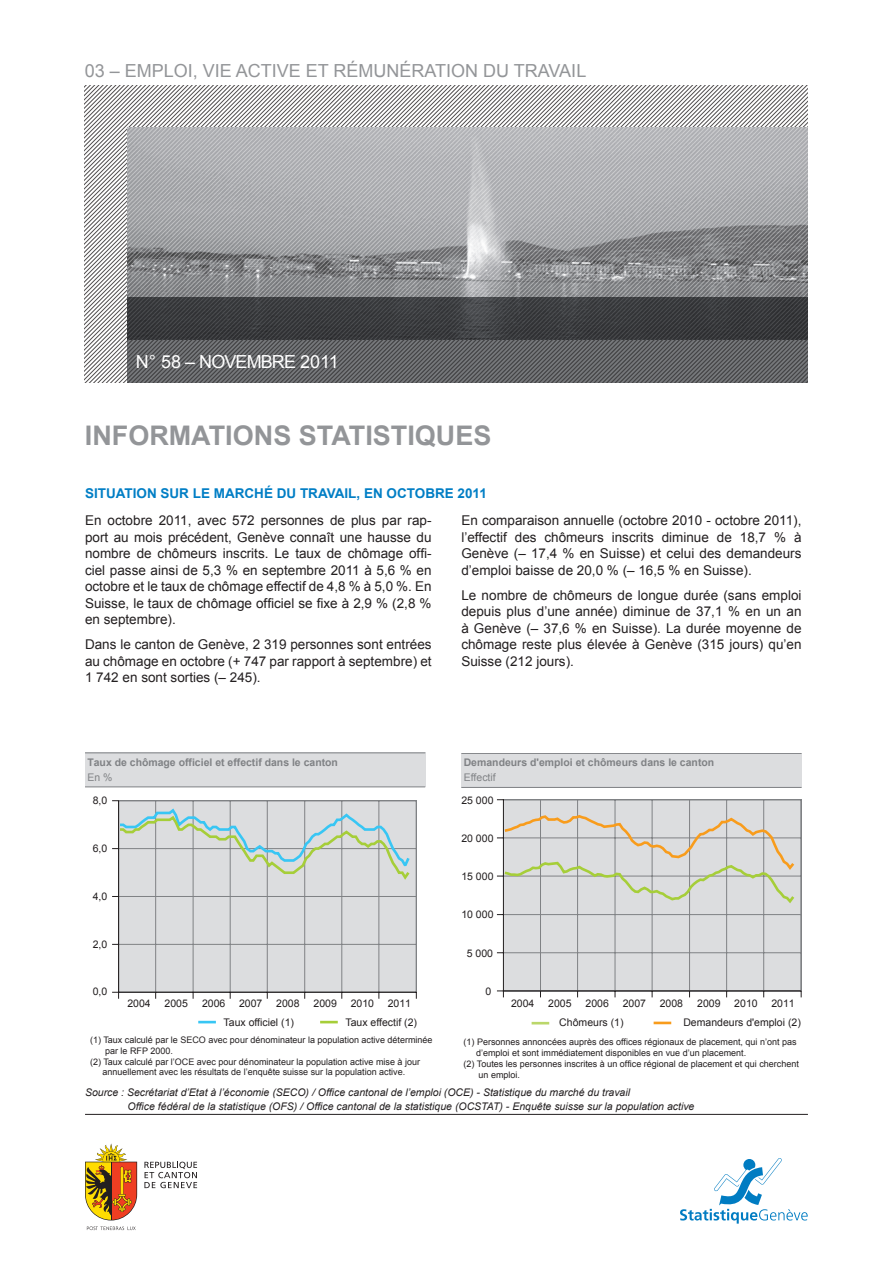
<style>
.page{position:relative;width:893px;height:1263px;background:#fff}
.page>*{position:absolute;margin:0;border:0;box-sizing:border-box;transform-origin:0 0}
.t1{font:700 27px "Arial";color:#939598}
.t2{font:18px "Arial";color:#939598}
.t3{font:18px "Arial";letter-spacing:-.05em;color:#fff}
.t4{font:13.5px/16.5px "Arial";color:#231f20;text-align:justify}
.t5{font:700 13.5px "Arial";color:#007ec5}
.t6{font:italic 10.5px/13.5px "Arial";color:#231f20}
.t7{font:10.5px "Arial";color:#231f20}
.t8{font:700 10.5px "Arial";color:#808285}
.t9{font:10.5px "Arial";color:#808285}
.t10{font:9px "Arial";color:#231f20}
</style>
<div class="page">
<hr style="left:85px;top:1114px;width:723px;height:1px;background:#231f20">
<svg style="left:87px;top:1226px;width:49px;height:4px"></svg>
<svg style="left:85px;top:1143px;width:52px;height:77px"></svg>
<hr style="left:111px;top:1162px;width:1px;height:58px;background:#231f20">
<svg style="left:144px;top:1162px;width:53px;height:26px"></svg>
<svg style="left:680px;top:1158px;width:128px;height:65px"></svg>
<svg style="left:85px;top:85px;width:122px;height:298px"></svg>
<svg style="left:207px;top:85px;width:601px;height:43px"></svg>
<svg style="left:127px;top:128px;width:175px;height:170px;background:#a0a2a5"></svg>
<svg style="left:302px;top:128px;width:506px;height:170px;background:#a5a6a9"></svg>
<svg style="left:127px;top:298px;width:681px;height:85px;background:#4e4f52"></svg>
<div style="left:85px;top:753px;width:340px;height:34px;background:#dcdddf"></div>
<hr style="left:85px;top:787px;width:340px;height:1px;background:#808285">
<hr style="left:85px;top:753px;width:340px;height:1px;background:#808285">
<svg style="left:198px;top:1021px;width:18px;height:2px"></svg>
<svg style="left:320px;top:1021px;width:18px;height:2px"></svg>
<div style="left:119px;top:801px;width:297px;height:191px;background:#dcdddf"></div>
<hr style="left:379px;top:801px;width:1px;height:191px;background:#808285">
<hr style="left:342px;top:801px;width:1px;height:191px;background:#808285">
<hr style="left:304px;top:801px;width:1px;height:191px;background:#808285">
<hr style="left:267px;top:801px;width:1px;height:191px;background:#808285">
<hr style="left:230px;top:801px;width:1px;height:191px;background:#808285">
<hr style="left:193px;top:801px;width:1px;height:191px;background:#808285">
<hr style="left:155px;top:801px;width:1px;height:191px;background:#808285">
<hr style="left:118px;top:848px;width:298px;height:1px;background:#808285">
<hr style="left:118px;top:896px;width:298px;height:1px;background:#808285">
<hr style="left:118px;top:944px;width:298px;height:1px;background:#808285">
<hr style="left:416px;top:801px;width:1px;height:191px;background:#808285">
<hr style="left:118px;top:800px;width:298px;height:1px;background:#808285">
<hr style="left:118px;top:992px;width:298px;height:1px;background:#231f20">
<hr style="left:118px;top:801px;width:1px;height:191px;background:#231f20">
<svg style="left:112px;top:992px;width:7px;height:7px"></svg>
<svg style="left:112px;top:800px;width:300px;height:82px"></svg>
<div style="left:461px;top:753px;width:340px;height:34px;background:#dcdddf"></div>
<hr style="left:461px;top:787px;width:340px;height:1px;background:#808285">
<hr style="left:461px;top:753px;width:340px;height:1px;background:#808285">
<svg style="left:654px;top:1022px;width:17px;height:2px"></svg>
<svg style="left:532px;top:1022px;width:17px;height:2px"></svg>
<div style="left:503px;top:800px;width:298px;height:191px;background:#dcdddf"></div>
<hr style="left:763px;top:799px;width:1px;height:192px;background:#808285">
<hr style="left:726px;top:799px;width:1px;height:192px;background:#808285">
<hr style="left:689px;top:799px;width:1px;height:192px;background:#808285">
<hr style="left:652px;top:799px;width:1px;height:192px;background:#808285">
<hr style="left:615px;top:799px;width:1px;height:192px;background:#808285">
<hr style="left:577px;top:799px;width:1px;height:192px;background:#808285">
<hr style="left:540px;top:799px;width:1px;height:192px;background:#808285">
<hr style="left:503px;top:838px;width:298px;height:1px;background:#808285">
<hr style="left:503px;top:876px;width:298px;height:1px;background:#808285">
<hr style="left:503px;top:914px;width:298px;height:1px;background:#808285">
<hr style="left:503px;top:952px;width:298px;height:1px;background:#808285">
<hr style="left:801px;top:799px;width:1px;height:192px;background:#808285">
<hr style="left:503px;top:799px;width:298px;height:1px;background:#808285">
<hr style="left:503px;top:991px;width:298px;height:1px;background:#231f20">
<hr style="left:503px;top:799px;width:1px;height:192px;background:#231f20">
<svg style="left:497px;top:991px;width:7px;height:6px"></svg>
<svg style="left:497px;top:813px;width:300px;height:92px"></svg>
<h2 class="t2" style="left:85px;top:58px;width:503px">03 – emploi, vie active et rémunération du travail</h2>
<h2 class="t3" style="left:136px;top:350px;width:204px">n° 58 – novembre 2011</h2>
<h1 class="t1" style="left:85px;top:418px;width:408px">informations statistiques</h1>
<p class="t5" style="left:85px;top:484px;width:9px">SITUATION</p>
<p class="t5" style="left:161px;top:484px;width:11px">SUR</p>
<p class="t5" style="left:193px;top:484px;width:32px">LE MAR</p>
<p class="t5" style="left:245px;top:484px;width:66px">CHÉ DU TRA</p>
<p class="t5" style="left:327px;top:484px;width:162px">VAI L, EN octobre 2011</p>
<p class="t4" style="left:85px;top:513px;width:348px">En octobre 2011, avec 572 personnes de plus par rap&shy;port au mois précédent, Genève connaît une hausse du nombre de chômeurs inscrits. Le taux de chômage offi&shy;ciel passe ainsi de 5,3 % en septembre 2011 à 5,6 % en octobre et le taux de chômage effectif de 4,8 % à 5,0 %. En Suisse, le taux de chômage officiel se fixe à 2,9 % (2,8 % en septembre).</p>
<p class="t4" style="left:85px;top:637px;width:348px">Dans le canton de Genève, 2 319 personnes sont entrées au chômage en octobre (+ 747 par rapport à septembre) et 1 742 en sont sorties (– 245).</p>
<p class="t8" style="left:87px;top:755px;width:252px">Taux de chômage officiel et effectif dans le canton</p>
<p class="t9" style="left:87px;top:770px;width:27px">En %</p>
<p class="t7" style="left:93px;top:794px;width:16px">8,0</p>
<p class="t7" style="left:93px;top:841px;width:16px">6,0</p>
<p class="t7" style="left:93px;top:889px;width:16px">4,0</p>
<p class="t7" style="left:93px;top:937px;width:16px">2,0</p>
<p class="t7" style="left:93px;top:985px;width:16px">0,0</p>
<p class="t7" style="left:127px;top:997px;width:25px">2004</p>
<p class="t7" style="left:165px;top:997px;width:25px">2005</p>
<p class="t7" style="left:202px;top:997px;width:25px">2006</p>
<p class="t7" style="left:239px;top:997px;width:25px">2007</p>
<p class="t7" style="left:276px;top:997px;width:25px">2008</p>
<p class="t7" style="left:314px;top:997px;width:25px">2009</p>
<p class="t7" style="left:351px;top:997px;width:25px">2010</p>
<p class="t7" style="left:388px;top:997px;width:25px">2011</p>
<p class="t7" style="left:224px;top:1015px;width:72px">Taux officiel (1)</p>
<p class="t7" style="left:345px;top:1015px;width:73px">Taux effectif (2)</p>
<p class="t10" style="left:90px;top:1034px;width:344px">(1) Taux calculé par le SECO avec pour dénominateur la population active déterminée</p>
<p class="t10" style="left:105px;top:1045px;width:69px">par le RFP 2000.</p>
<p class="t10" style="left:90px;top:1055px;width:331px">(2) Taux calculé par l’OCE avec pour dénominateur la population active mise à jour</p>
<p class="t10" style="left:103px;top:1066px;width:304px">annuellement avec les résultats de l’enquête suisse sur la population active.</p>
<p class="t4" style="left:461px;top:513px;width:342px">En comparaison annuelle (octobre 2010 - octobre 2011), l’effectif des chômeurs inscrits diminue de 18,7 % à Genève (– 17,4 % en Suisse) et celui des demandeurs d’emploi baisse de 20,0 % (– 16,5 % en Suisse).</p>
<p class="t4" style="left:461px;top:587px;width:342px">Le nombre de chômeurs de longue durée (sans emploi depuis plus d’une année) diminue de 37,1 % en un an à Genève (– 37,6 % en Suisse). La durée moyenne de chômage reste plus élevée à Genève (315 jours) qu’en Suisse (212 jours).</p>
<p class="t8" style="left:464px;top:756px;width:252px">Demandeurs d'emploi et chômeurs dans le canton</p>
<p class="t9" style="left:464px;top:771px;width:34px">Effectif</p>
<p class="t7" style="left:461px;top:793px;width:34px">25 000</p>
<p class="t7" style="left:461px;top:831px;width:34px">20 000</p>
<p class="t7" style="left:461px;top:870px;width:34px">15 000</p>
<p class="t7" style="left:461px;top:908px;width:34px">10 000</p>
<p class="t7" style="left:467px;top:946px;width:28px">5 000</p>
<p class="t7" style="left:485px;top:984px;width:7px">0</p>
<p class="t7" style="left:511px;top:997px;width:25px">2004</p>
<p class="t7" style="left:548px;top:997px;width:25px">2005</p>
<p class="t7" style="left:586px;top:997px;width:25px">2006</p>
<p class="t7" style="left:623px;top:997px;width:25px">2007</p>
<p class="t7" style="left:660px;top:997px;width:25px">2008</p>
<p class="t7" style="left:697px;top:997px;width:25px">2009</p>
<p class="t7" style="left:734px;top:997px;width:25px">2010</p>
<p class="t7" style="left:771px;top:997px;width:25px">2011</p>
<p class="t7" style="left:559px;top:1016px;width:66px">Chômeurs (1)</p>
<p class="t7" style="left:683px;top:1016px;width:119px">Demandeurs d'emploi (2)</p>
<p class="t10" style="left:464px;top:1036px;width:335px">(1) Personnes annoncées auprès des offices régionaux de placement, qui n’ont pas</p>
<p class="t10" style="left:476px;top:1047px;width:272px">d’emploi et sont immédiatement disponibles en vue d’un placement.</p>
<p class="t10" style="left:464px;top:1058px;width:337px">(2) Toutes les personnes inscrites à un office régional de placement et qui cherchent</p>
<p class="t10" style="left:479px;top:1068px;width:43px">un emploi.</p>
<p class="t6" style="left:128px;top:1086px;width:568px;text-indent:-43px">Source : Secrétariat d’Etat à l’économie (SECO) / Office cantonal de l’emploi (OCE) - Statistique du marché du travail<br>Office fédéral de la statistique (OFS) / Office cantonal de la statistique (OCSTAT) - Enquête suisse sur la population active</p>
</div>
